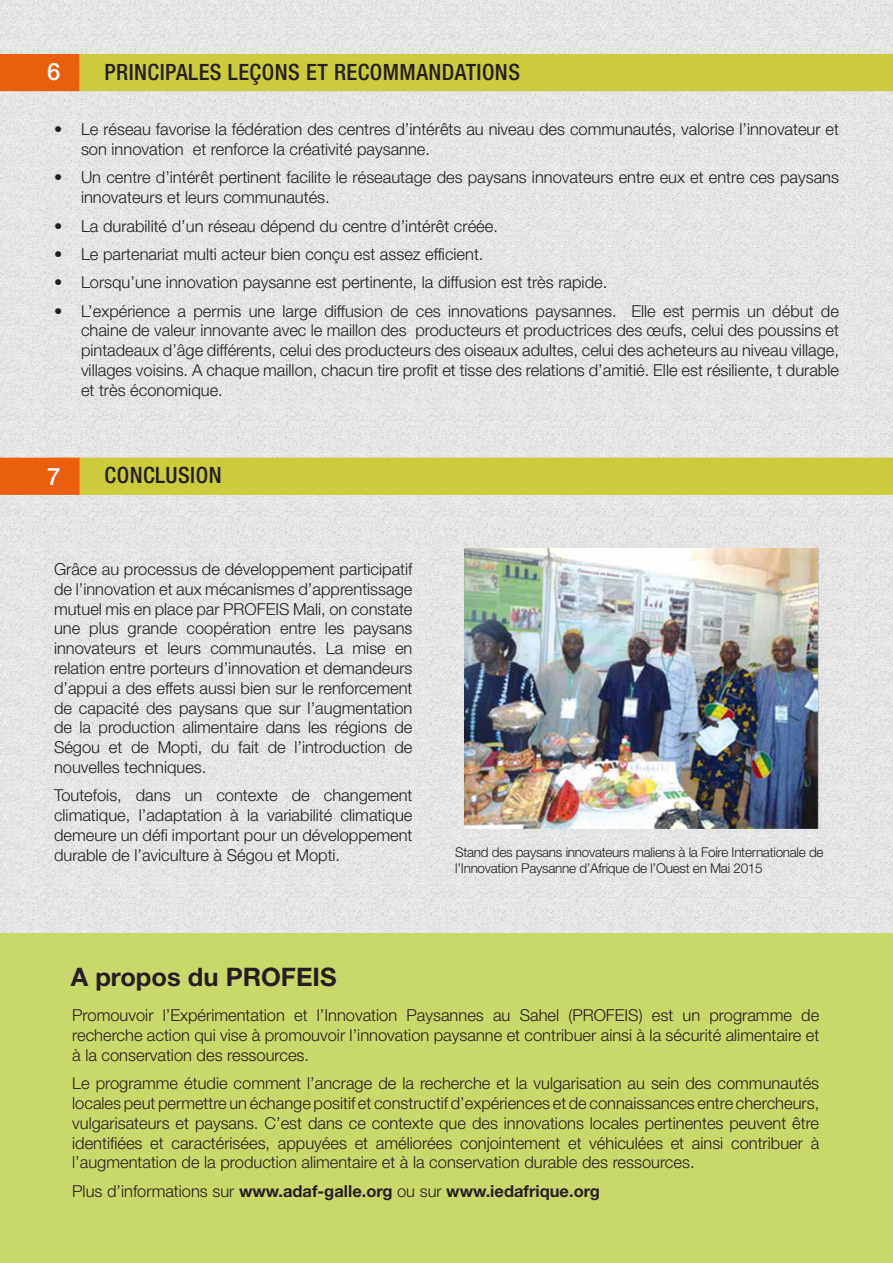
<style>
.page{position:relative;width:893px;height:1263px;background:#fff}
.page>*{position:absolute;margin:0;border:0;box-sizing:border-box;transform-origin:0 0}
.t1{font:700 25.5px "Helvetica Neue";color:#231f20}
.t2{font:500 24px "Helvetica Neue";color:#fff}
.t3{font:500 condensed 22.5px "Helvetica Neue LT";letter-spacing:.02em;color:#231f20}
.t4{font:300 16.5px/19.8px "Helvetica Neue";color:#231f20;text-align:justify}
.t5{font:700 16.5px "Helvetica Neue";color:#231f20}
.t6{font:300 13.5px/16.2px "Helvetica Neue";letter-spacing:-.02em;color:#231f20}
.s1{font-weight:300}
</style>
<div class="page">
<img style="left:0;top:0;width:893px;height:933px">
<svg style="left:0;top:54px;width:893px;height:37px;background:#cdc137"></svg>
<svg style="left:0;top:458px;width:893px;height:37px;background:#cdc138"></svg>
<div style="left:0;top:933px;width:893px;height:330px;background:#c9d86a"></div>
<img style="left:465px;top:549px;width:354px;height:280px">
<p class="t2" style="left:47px;top:52px;width:15px">6</p>
<p class="t3" style="left:105px;top:58px;width:417px">PRINCIPALES LEÇONS ET RECOMMANDATIONS</p>
<p class="t4" style="left:81px;top:118px;width:760px;text-indent:-27px">• Le réseau favorise la fédération des centres d’intérêts au niveau des communautés, valorise l’innovateur et son innovation et renforce la créativité paysanne.</p>
<p class="t4" style="left:81px;top:166px;width:759px;text-indent:-27px">• Un centre d’intérêt pertinent facilite le réseautage des paysans innovateurs entre eux et entre ces paysans innovateurs et leurs communautés.</p>
<p class="t4" style="left:54px;top:215px;width:445px">• La durabilité d’un réseau dépend du centre d’intérêt créée.</p>
<p class="t4" style="left:54px;top:243px;width:431px">• Le partenariat multi acteur bien conçu est assez efficient.</p>
<p class="t4" style="left:54px;top:271px;width:555px">• Lorsqu’une innovation paysanne est pertinente, la diffusion est très rapide.</p>
<p class="t4" style="left:81px;top:300px;width:760px;text-indent:-27px">• L’expérience a permis une large diffusion de ces innovations paysannes. Elle est permis un début de chaine de valeur innovante avec le maillon des producteurs et productrices des œufs, celui des poussins et pintadeaux d’âge différents, celui des producteurs des oiseaux adultes, celui des acheteurs au niveau village, villages voisins. A chaque maillon, chacun tire profit et tisse des relations d’amitié. Elle est résiliente, t durable et très économique.</p>
<p class="t2" style="left:47px;top:457px;width:15px">7</p>
<p class="t3" style="left:105px;top:462px;width:118px">CONCLUSION</p>
<p class="t4" style="left:54px;top:558px;width:360px">Grâce au processus de développement participatif de l’innovation et aux mécanismes d’apprentissage mutuel mis en place par PROFEIS Mali, on constate une plus grande coopération entre les paysans innovateurs et leurs communautés. La mise en relation entre porteurs d’innovation et demandeurs d’appui a des effets aussi bien sur le renforcement de capacité des paysans que sur l’augmentation de la production alimentaire dans les régions de Ségou et de Mopti, du fait de l’introduction de nouvelles techniques.</p>
<p class="t4" style="left:54px;top:784px;width:360px">Toutefois, dans un contexte de changement climatique, l’adaptation à la variabilité climatique demeure un défi important pour un développement durable de l’aviculture à Ségou et Mopti.</p>
<p class="t6" style="left:455px;top:843px;width:370px">Stand des paysans innovateurs maliens à la Foire Internationale de l’Innovation Paysanne d’Afrique de l’Ouest en Mai 2015</p>
<p class="t1" style="left:71px;top:957px;width:267px">A propos du PROFEIS</p>
<p class="t4" style="left:72px;top:1004px;width:749px">Promouvoir l’Expérimentation et l’Innovation Paysannes au Sahel (PROFEIS) est un programme de recherche action qui vise à promouvoir l’innovation paysanne et contribuer ainsi à la sécurité alimentaire et à la conservation des ressources.</p>
<p class="t4" style="left:72px;top:1072px;width:749px">Le programme étudie comment l’ancrage de la recherche et la vulgarisation au sein des communautés locales peut permettre un échange positif et constructif d’expériences et de connaissances entre chercheurs, vulgarisateurs et paysans. C’est dans ce contexte que des innovations locales pertinentes peuvent être identifiées et caractérisées, appuyées et améliorées conjointement et véhiculées et ainsi contribuer à l’augmentation de la production alimentaire et à la conservation durable des ressources.</p>
<p class="t5" style="left:72px;top:1178px;width:529px"><span class="s1">Plus d’informations sur</span> www.adaf-galle.org <span class="s1">ou sur</span> www.iedafrique.org</p>
</div>
